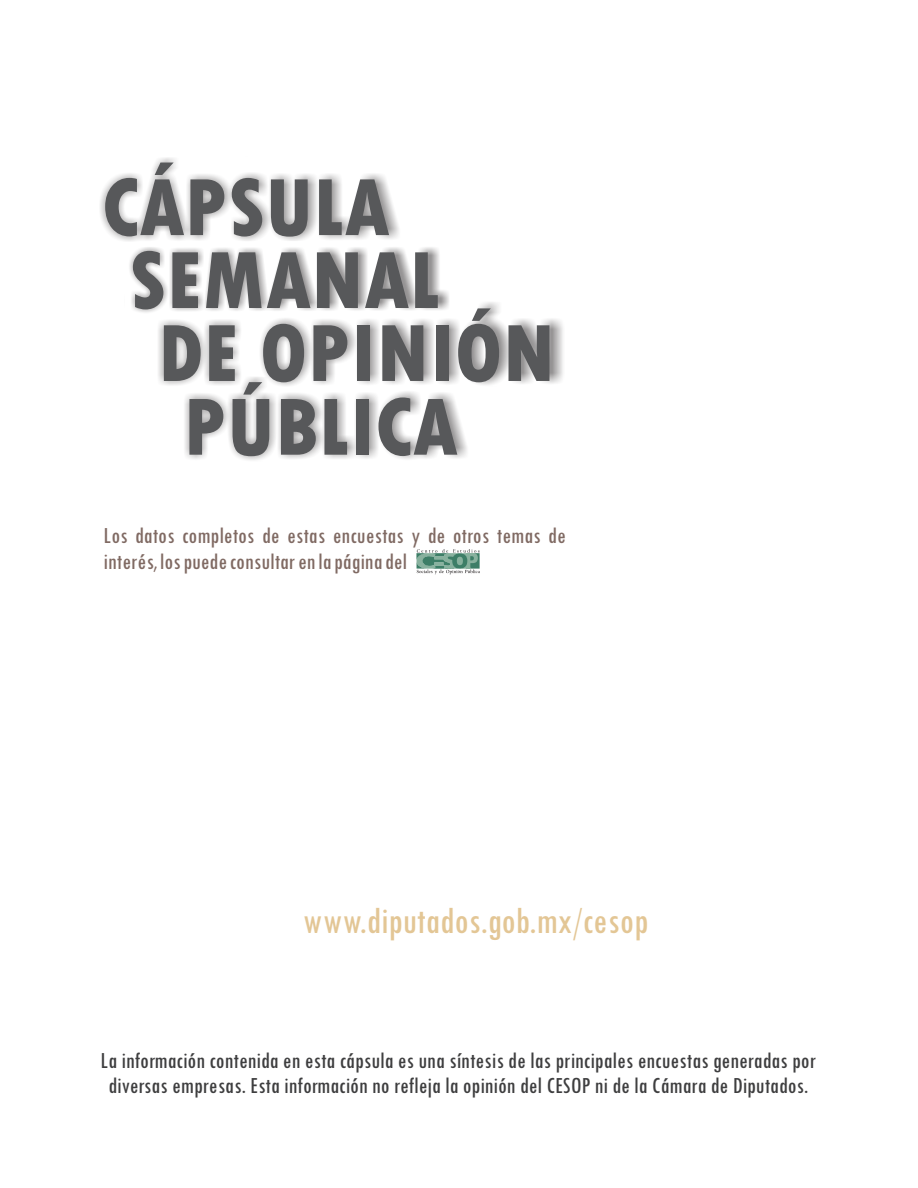
<style>
.page{position:relative;width:918px;height:1188px;background:#fff}
.page>*{position:absolute;margin:0;border:0;box-sizing:border-box;transform-origin:0 0}
.t1{font:800 condensed 85.35px/73.3px "Tw Cen";color:#57585a}
.t2{font:condensed 39px "Tw Cen";color:#e3c695}
.t3{font:condensed 24px/25.7px "Tw Cen";color:#3e3e3f;text-align:center}
.t4{font:condensed 24px/25.7px "Tw Cen";color:#806a63}
</style>
<div class="page">
<svg style="left:100px;top:158px;width:463px;height:302px"></svg>
<svg style="left:417px;top:549px;width:63px;height:25px"></svg>
<h1 class="t1" style="left:102px;top:177px;width:289px">CÁPSULA</h1>
<h1 class="t1" style="left:158px;top:250px;width:399px;text-indent:-29px">SEMANAL<br>DE OPINIÓN<br>PÚBLICA</h1>
<p class="t4" style="left:104px;top:525px;width:464px">Los datos completos de estas encuestas y de otros temas de interés, los puede consultar en la página del</p>
<h2 class="t2" style="left:303px;top:907px;width:347px">www.diputados.gob.mx/cesop</h2>
<p class="t3" style="left:101px;top:1049px;width:717px">La información contenida en esta cápsula es una síntesis de las principales encuestas generadas por diversas empresas. Esta información no refleja la opinión del CESOP ni de la Cámara de Diputados.</p>
</div>
